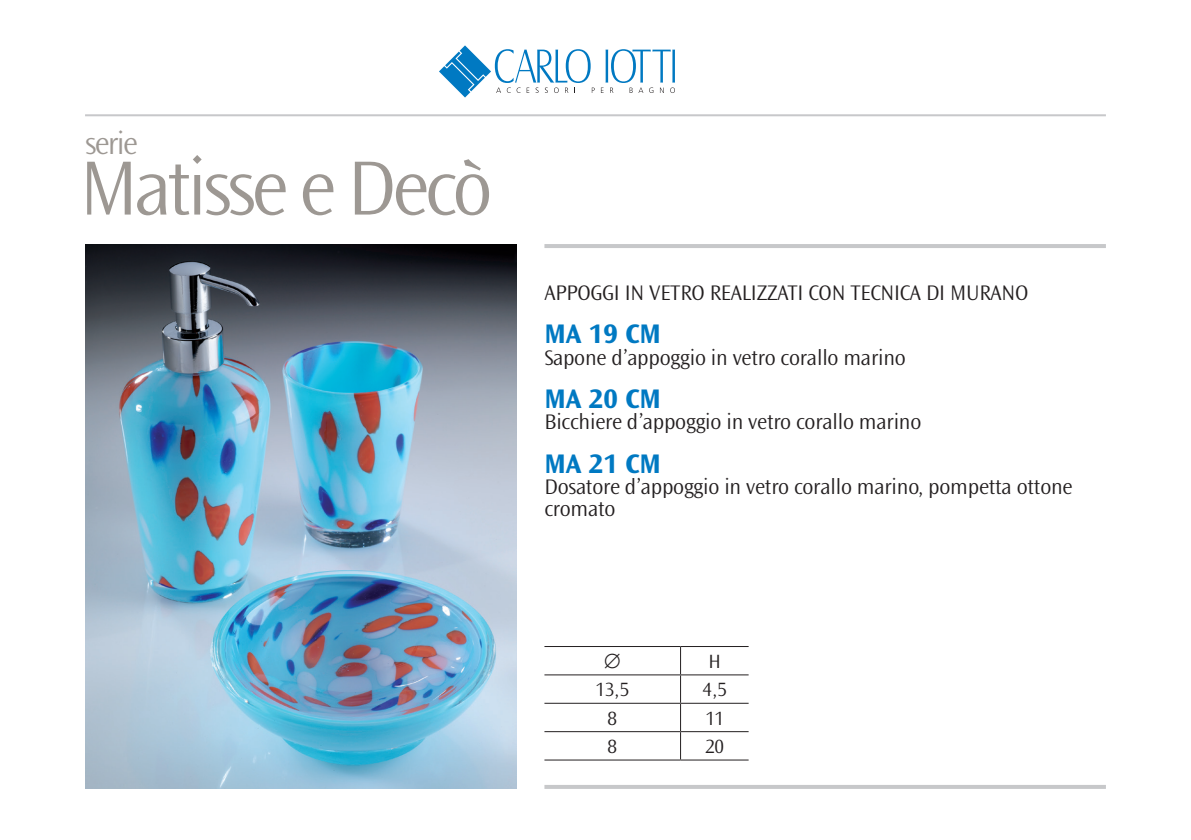
<style>
.page{position:relative;width:1191px;height:840px;background:#fff}
.page>*{position:absolute;margin:0;border:0;box-sizing:border-box;transform-origin:0 0}
.t1{font:300 80px "Ocean Sans Std";letter-spacing:-.05em;color:#9d9893}
.t2{font:300 32px "Ocean Sans Std";letter-spacing:-.05em;color:#9d9893}
.t3{font:700 28px "Ocean Sans Std";color:#0079c2}
.t4{font:300 22px/21.6px "Ocean Sans Std";letter-spacing:-.01em;color:#231f20}
.t5{font:300 20px "Ocean Sans Std";color:#231f20}
</style>
<div class="page">
<hr style="left:544px;top:244px;width:562px;height:4px;background:#c7c8ca">
<hr style="left:85px;top:114px;width:1021px;height:2px;background:#c7c8ca">
<svg style="left:439px;top:45px;width:156px;height:52px"></svg>
<svg style="left:601px;top:49px;width:74px;height:44px"></svg>
<hr style="left:544px;top:785px;width:562px;height:3px;background:#c7c8ca">
<img style="left:85px;top:244px;width:431px;height:544px">
<hr style="left:544px;top:645px;width:136px;height:1px;background:#231f20">
<hr style="left:680px;top:645px;width:68px;height:1px;background:#231f20">
<hr style="left:544px;top:674px;width:136px;height:1px;background:#231f20">
<hr style="left:680px;top:674px;width:68px;height:1px;background:#231f20">
<hr style="left:544px;top:702px;width:136px;height:1px;background:#231f20">
<hr style="left:680px;top:702px;width:68px;height:1px;background:#231f20">
<hr style="left:544px;top:730px;width:136px;height:1px;background:#231f20">
<hr style="left:680px;top:730px;width:68px;height:1px;background:#231f20">
<svg style="left:680px;top:646px;width:1px;height:113px"></svg>
<hr style="left:544px;top:759px;width:136px;height:1px;background:#231f20">
<hr style="left:680px;top:759px;width:68px;height:1px;background:#231f20">
<h2 class="t2" style="left:85px;top:125px;width:54px">serie</h2>
<h1 class="t1" style="left:79px;top:144px;width:414px">Matisse e Decò</h1>
<p class="t4" style="left:544px;top:282px;width:485px">APPOGGI IN VETRO REALIZZATI CON TECNICA DI MURANO</p>
<p class="t3" style="left:544px;top:318px;width:118px">MA 19 CM</p>
<p class="t4" style="left:544px;top:346px;width:363px">Sapone d’appoggio in vetro corallo marino</p>
<p class="t3" style="left:544px;top:383px;width:118px">MA 20 CM</p>
<p class="t4" style="left:544px;top:411px;width:378px">Bicchiere d’appoggio in vetro corallo marino</p>
<p class="t3" style="left:544px;top:447px;width:118px">MA 21 CM</p>
<p class="t4" style="left:544px;top:476px;width:529px">Dosatore d’appoggio in vetro corallo marino, pompetta ottone cromato</p>
<p class="t5" style="left:708px;top:650px;width:14px">H</p>
<p class="t5" style="left:595px;top:678px;width:35px">13,5</p>
<p class="t5" style="left:703px;top:678px;width:25px">4,5</p>
<p class="t5" style="left:607px;top:706px;width:11px">8</p>
<p class="t5" style="left:705px;top:706px;width:20px">11</p>
<p class="t5" style="left:607px;top:735px;width:11px">8</p>
<p class="t5" style="left:705px;top:735px;width:20px">20</p>
</div>
